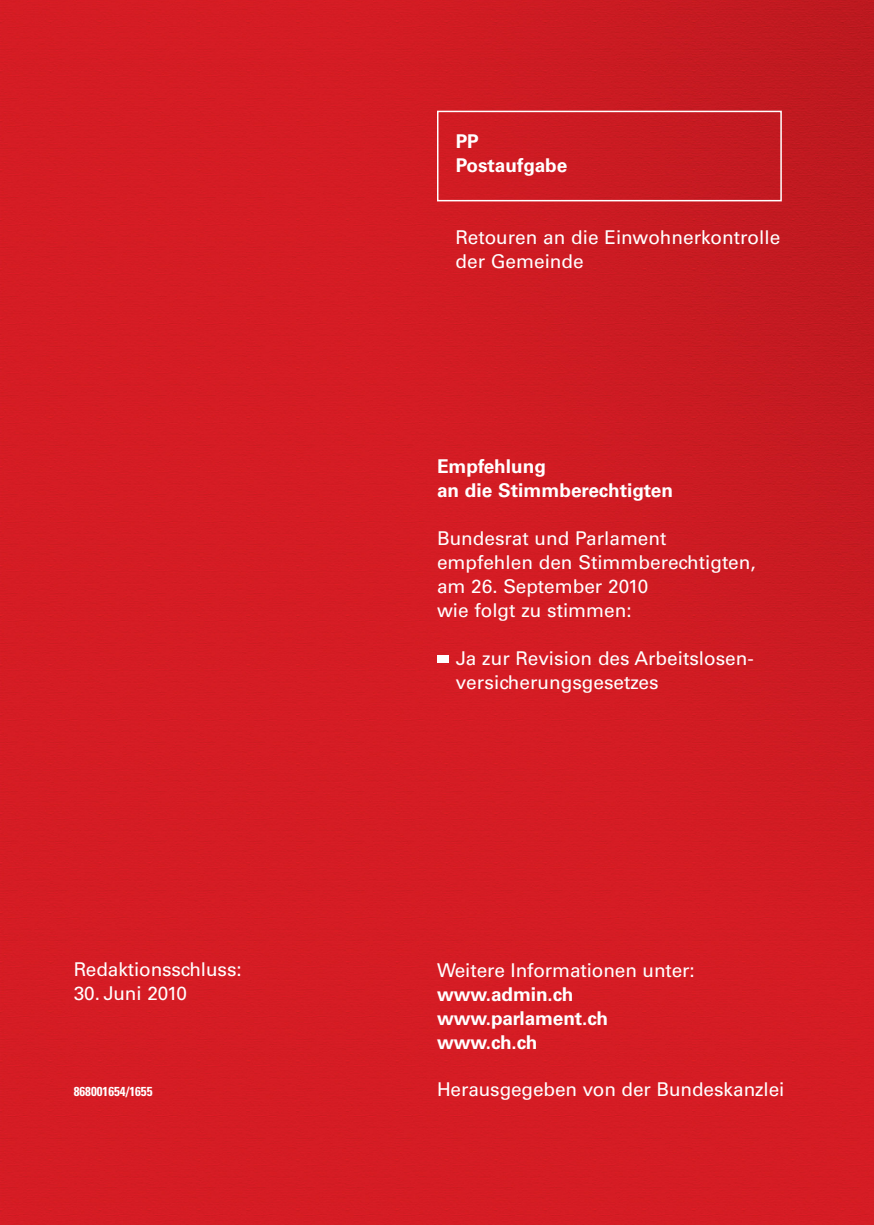
<style>
.page{position:relative;width:874px;height:1225px;background:#fff}
.page>*{position:absolute;margin:0;border:0;box-sizing:border-box;transform-origin:0 0}
.t1{font:19px/24px "Univers";color:#fff}
.t2{font:700 19px/24px "Univers";color:#fff}
.t3{font:700 condensed 13px "Univers";color:#fff}
</style>
<div class="page">
<img style="left:0;top:0;width:873px;height:1224px">
<div style="left:437px;top:111px;width:344px;height:90px;border:2px solid #fff"></div>
<div style="left:437px;top:655px;width:11px;height:7px;background:#fff"></div>
<p class="t2" style="left:455px;top:131px;width:113px">PP<br>Postaufgabe</p>
<p class="t1" style="left:455px;top:227px;width:326px">Retouren an die Einwohner kontrolle der Gemeinde</p>
<p class="t1" style="left:74px;top:959px;width:169px">Redaktionsschluss:</p>
<p class="t1" style="left:74px;top:983px;width:115px">30. Juni 2010</p>
<p class="t2" style="left:437px;top:456px;width:237px">Empfehlung<br>an die Stimmberechtigten</p>
<p class="t1" style="left:437px;top:528px;width:320px">Bundesrat und Parlament empfehlen den Stimmberechtigten, am 26. September 2010<br>wie folgt zu stimmen:</p>
<p class="t1" style="left:455px;top:648px;width:299px">Ja zur Revision des Arbeitslosen&shy;versicherungsgesetzes</p>
<p class="t1" style="left:437px;top:959px;width:259px">Weitere Informationen unter:</p>
<p class="t2" style="left:437px;top:983px;width:172px">www.admin.ch www.parlament.ch www.ch.ch</p>
<p class="t3" style="left:74px;top:1087px;width:80px">868001654/1655</p>
<p class="t1" style="left:437px;top:1079px;width:349px">Herausgegeben von der Bundeskanzlei</p>
</div>
